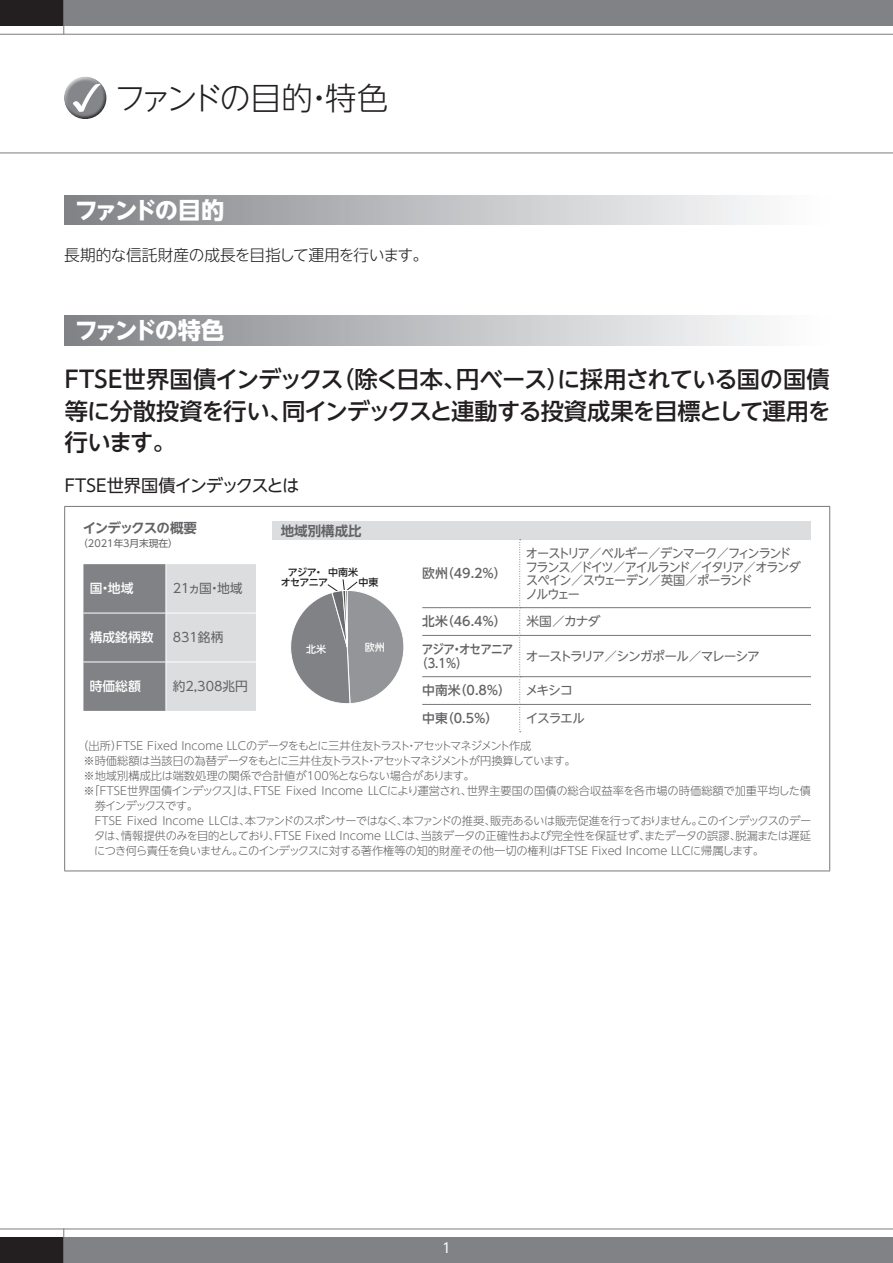
<style>
.page{position:relative;width:893px;height:1263px;background:#fff}
.page>*{position:absolute;margin:0;border:0;box-sizing:border-box;transform-origin:0 0}
.t1{font:300 31.5px "UD Shin Go NT Pro";letter-spacing:-.11em;color:#231f20}
.t2{font:500 23.25px/31.5px "UD Shin Go NT Pro";letter-spacing:-.045em;color:#231f20;text-align:justify}
.t3{font:700 23.25px "UD Shin Go NT Pro";letter-spacing:-.125em;color:#fff}
.t4{font:17.25px "UD Shin Go NT Pro";letter-spacing:-.06em;color:#231f20}
.t5{font:300 15.75px "UD Shin Go NT Pro";letter-spacing:-.035em;color:#231f20}
.t6{font:700 13.5px "UD Shin Go NT Pro De";letter-spacing:-.065em;color:#636366}
.t7{font:700 13.5px "UD Shin Go NT Pro De";letter-spacing:-.01em;color:#636366}
.t8{font:13.5px "UD Shin Go NT Pro";color:#fff}
.t9{font:12.75px/13.5px "UD Shin Go NT Pro";letter-spacing:-.105em;color:#636366;scale:.95 1}
.t10{font:12.75px "UD Shin Go NT Pro";letter-spacing:-.085em;color:#636366}
.t11{font:500 12.75px/27.8px "UD Shin Go NT Pro";color:#636366}
.t12{font:500 12.75px/13.5px "UD Shin Go NT Pro";letter-spacing:-.065em;color:#636366;scale:.9 1}
.t13{font:500 12.75px "UD Shin Go NT Pro";color:#fff}
.t14{font:300 11.25px "UD Shin Go NT Pro";letter-spacing:-.02em;color:#636366}
.t15{font:300 11.25px "UD Shin Go NT Pro";letter-spacing:-.065em;color:#636366}
.t16{font:300 11.25px "UD Shin Go NT Pro";color:#636366}
.t17{font:300 11.25px "UD Shin Go NT Pro";letter-spacing:-.085em;color:#636366}
.t18{font:300 11.25px "UD Shin Go NT Pro";letter-spacing:-.09em;color:#636366}
.t19{font:500 10.05px/10.1px "UD Shin Go NT Pro";letter-spacing:-.06em;color:#231f20;text-align:center}
.t20{font:500 10.05px "UD Shin Go NT Pro";color:#fff}
.t21{font:9.75px "UD Shin Go NT Pro";color:#636366}
.s1{font-weight:400}
</style>
<div class="page">
<div style="left:64px;top:0;width:829px;height:26px;background:#808285"></div>
<div style="left:64px;top:1237px;width:829px;height:26px;background:#808285"></div>
<hr style="left:0;top:34px;width:893px;height:1px;background:#808285">
<hr style="left:0;top:152px;width:893px;height:1px;background:#808285">
<hr style="left:0;top:1228px;width:893px;height:1px;background:#808285">
<div style="left:0;top:0;width:64px;height:26px;background:#231f20"></div>
<div style="left:0;top:1237px;width:64px;height:26px;background:#231f20"></div>
<hr style="left:63px;top:0;width:1px;height:35px;background:#808285">
<hr style="left:63px;top:1228px;width:1px;height:35px;background:#808285">
<div style="left:64px;top:76px;width:43px;height:34px;background:#fff;opacity:.75"></div>
<div style="left:64px;top:83px;width:44px;height:38px;background:#231f20;opacity:.75"></div>
<div style="left:64px;top:196px;width:765px;height:29px;background:linear-gradient(to right,#818387,#fff)"></div>
<div style="left:64px;top:316px;width:765px;height:29px;background:linear-gradient(to right,#818387,#fff)"></div>
<hr style="left:64px;top:506px;width:766px;height:1px;background:#76787b">
<hr style="left:64px;top:507px;width:1px;height:363px;background:#76787b">
<hr style="left:829px;top:507px;width:1px;height:363px;background:#76787b">
<hr style="left:64px;top:870px;width:766px;height:1px;background:#76787b">
<svg style="left:83px;top:564px;width:173px;height:147px;background:#b1b2b5"></svg>
<hr style="left:166px;top:564px;width:1px;height:49px;background:#fff">
<hr style="left:83px;top:613px;width:83px;height:1px;background:#fff">
<hr style="left:166px;top:613px;width:90px;height:1px;background:#fff">
<hr style="left:166px;top:613px;width:1px;height:49px;background:#fff">
<hr style="left:83px;top:662px;width:83px;height:1px;background:#fff">
<hr style="left:166px;top:662px;width:90px;height:1px;background:#fff">
<hr style="left:166px;top:662px;width:1px;height:49px;background:#fff">
<div style="left:272px;top:521px;width:539px;height:18px;background:#dcdddf"></div>
<hr style="left:422px;top:607px;width:97px;height:1px;background:#76787b">
<hr style="left:422px;top:635px;width:97px;height:1px;background:#76787b">
<hr style="left:422px;top:676px;width:97px;height:1px;background:#76787b">
<hr style="left:422px;top:704px;width:97px;height:1px;background:#76787b">
<hr style="left:520px;top:607px;width:291px;height:1px;background:#76787b">
<hr style="left:520px;top:635px;width:291px;height:1px;background:#76787b">
<hr style="left:520px;top:676px;width:291px;height:1px;background:#76787b">
<hr style="left:520px;top:704px;width:291px;height:1px;background:#76787b">
<svg style="left:519px;top:539px;width:2px;height:193px"></svg>
<svg style="left:291px;top:579px;width:113px;height:125px"></svg>
<h1 class="t1" style="left:114px;top:72px;width:275px">ファンドの目的・特色</h1>
<h2 class="t3" style="left:75px;top:191px;width:151px">ファンドの目的</h2>
<h3 class="t5" style="left:64px;top:242px;width:365px">長期的な信託財産の成長を目指して運用を行います。</h3>
<h2 class="t3" style="left:75px;top:311px;width:151px">ファンドの特色</h2>
<h2 class="t2" style="left:65px;top:363px;width:768px">FTSE世界国債インデックス（除く日本、円ベース）に採用されている国の国債等に分散投資を行い、同インデックスと連動する投資成果を目標として運用を行います。</h2>
<h3 class="t4" style="left:65px;top:471px;width:236px">FTSE世界国債インデックスとは</h3>
<p class="t6" style="left:83px;top:517px;width:116px">インデックスの概要</p>
<p class="t21" style="left:78px;top:536px;width:101px">（2021年３月末現在）</p>
<p class="t13" style="left:90px;top:578px;width:45px">国・地域</p>
<p class="t10" style="left:173px;top:578px;width:71px">21ヵ国・地域</p>
<p class="t13" style="left:90px;top:627px;width:65px">構成銘柄数</p>
<p class="t10" style="left:173px;top:627px;width:52px">831銘柄</p>
<p class="t13" style="left:90px;top:676px;width:53px">時価総額</p>
<p class="t10" style="left:173px;top:676px;width:77px">約2,308兆円</p>
<p class="t7" style="left:281px;top:519px;width:82px">地域別構成比</p>
<p class="t9" style="left:526px;top:546px;width:291px">オーストリア／ベルギー／デンマーク／フィンランドフランス／ドイツ／アイルランド／イタリア／オランダスペイン／スウェーデン／英国／ポーランド<br>ノルウェー</p>
<p class="t11" style="left:422px;top:559px;width:86px">欧州（49.2％）</p>
<p class="t19" style="left:281px;top:567px;width:49px">アジア・オセアニア</p>
<p class="t19" style="left:328px;top:567px;width:31px">中南米</p>
<p class="t19" style="left:358px;top:576px;width:21px">中東</p>
<p class="t11" style="left:422px;top:607px;width:86px">北米（46.4％）</p>
<p class="t10" style="left:526px;top:611px;width:76px">米国／カナダ</p>
<p class="t12" style="left:416px;top:642px;width:109px;text-indent:6px">アジア・オセアニア（3.1％）</p>
<p class="t10" style="left:526px;top:646px;width:236px">オーストラリア／シンガポール／マレーシア</p>
<p class="t11" style="left:422px;top:676px;width:152px">中南米（0.8％） <span class="s1">メキシコ</span>中東（0.5％）</p>
<p class="t20" style="left:306px;top:641px;width:21px">北米</p>
<p class="t20" style="left:365px;top:639px;width:21px">欧州</p>
<p class="t10" style="left:526px;top:708px;width:60px">イスラエル</p>
<p class="t14" style="left:77px;top:736px;width:456px">（出所）FTSE Fixed Income LLCのデータをもとに三井住友トラスト・アセットマネジメント作成</p>
<p class="t17" style="left:83px;top:751px;width:494px">※時価総額は当該日の為替データをもとに三井住友トラスト・アセットマネジメントが円換算しています。</p>
<p class="t14" style="left:83px;top:766px;width:393px">※地域別構成比は端数処理の関係で合計値が100％とならない場合があります。</p>
<p class="t16" style="left:83px;top:781px;width:729px">※「FTSE世界国債インデックス」は、FTSE Fixed Income LLCにより運営され、世界主要国の国債の総合収益率を各市場の時価総額で加重平均した債</p>
<p class="t18" style="left:95px;top:796px;width:105px">券インデックスです。</p>
<p class="t15" style="left:83px;top:811px;width:729px">　FTSE Fixed Income LLCは、本ファンドのスポンサーではなく、本ファンドの推奨、販売あるいは販売促進を行っておりません。このインデックスのデー</p>
<p class="t14" style="left:94px;top:826px;width:719px">タは、情報提供のみを目的としており、FTSE Fixed Income LLCは、当該データの正確性および完全性を保証せず、またデータの誤謬、脱漏または遅延</p>
<p class="t14" style="left:94px;top:841px;width:671px">につき何ら責任を負いません。このインデックスに対する著作権等の知的財産その他一切の権利はFTSE Fixed Income LLCに帰属します。</p>
<p class="t8" style="left:442px;top:1237px;width:10px">1</p>
</div>
